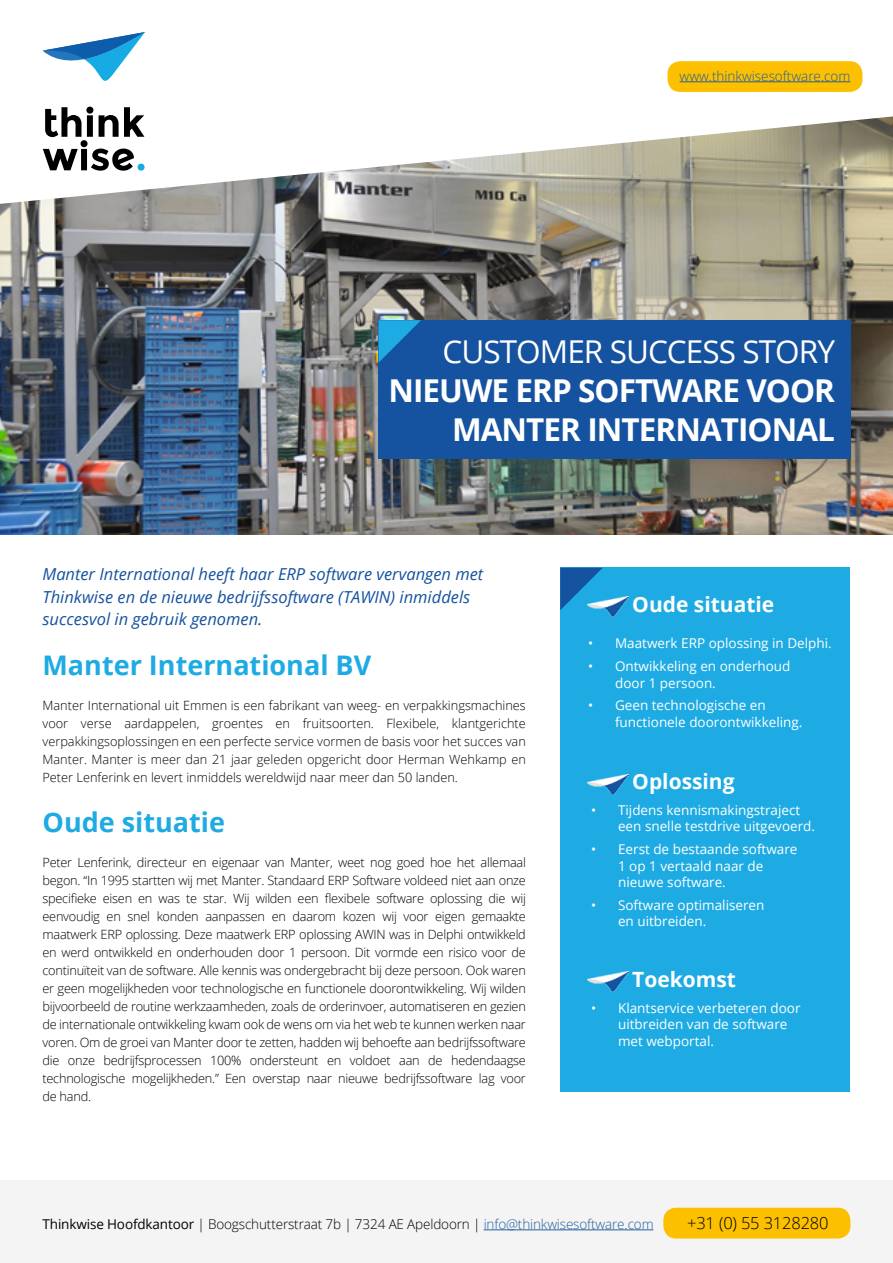
<style>
.page{position:relative;width:893px;height:1263px;background:#fff}
.page>*{position:absolute;margin:0;border:0;box-sizing:border-box;transform-origin:0 0}
.t1{font:700 31.5px/39px "Open Sans";letter-spacing:-.03em;color:#fff;text-align:right}
.t2{font:31.5px "Open Sans";letter-spacing:-.03em;color:#fff}
.t3{font:700 27px "Open Sans";color:#1eabe3}
.t4{font:700 21px "Open Sans";color:#fff}
.t5{font:italic 16.5px/22.5px "Open Sans";color:#1552a0}
.t6{font:300 16.5px "Open Sans";letter-spacing:-.01em;color:#000}
.t7{font:13.5px/16.5px "Open Sans";color:#fff}
.t8{font:300 13.5px "Open Sans";letter-spacing:-.01em;color:#000}
.t9{font:300 13.5px "Open Sans";color:#215e9e}
.t10{font:300 12.75px/18px "Open Sans";letter-spacing:-.01em;color:#000;text-align:justify}
.s1{font-weight:400}
.s2{color:#215e9e}
</style>
<div class="page">
<img style="left:0;top:204px;width:893px;height:330px">
<svg style="left:0;top:50px;width:893px;height:154px"></svg>
<div style="left:560px;top:568px;width:289px;height:524px;background:#1eabe3"></div>
<svg style="left:560px;top:568px;width:43px;height:42px"></svg>
<div style="left:378px;top:320px;width:472px;height:139px;background:#1552a0"></div>
<svg style="left:378px;top:320px;width:43px;height:43px"></svg>
<div style="left:0;top:1180px;width:893px;height:83px;background:#f4f4f4"></div>
<div style="left:667px;top:61px;width:195px;height:31px;background:#fcc000;border-radius:13px"></div>
<hr style="left:680px;top:81px;width:170px;height:1px;background:#215e9e">
<svg style="left:43px;top:107px;width:102px;height:64px"></svg>
<svg style="left:43px;top:32px;width:102px;height:49px"></svg>
<div style="left:663px;top:1208px;width:187px;height:30px;background:#fcc000;border-radius:13px"></div>
<hr style="left:484px;top:1229px;width:169px;height:1px;background:#215e9e">
<img style="left:587px;top:972px;width:42px;height:20px">
<img style="left:587px;top:775px;width:42px;height:20px">
<img style="left:587px;top:596px;width:42px;height:21px">
<p class="t9" style="left:680px;top:67px;width:172px">www.thinkwisesoftware.com</p>
<h1 class="t2" style="left:442px;top:330px;width:394px">CUSTOMER SUCCESS STORY</h1>
<h1 class="t1" style="left:388px;top:370px;width:448px">NIEUWE ERP SOFTWARE VOOR<br>MANTER INTERNATIONAL</h1>
<p class="t5" style="left:43px;top:563px;width:442px">Manter International heeft haar ERP software vervangen met<br>Thinkwise en de nieuwe bedrijfssoftware (TAWIN) inmiddels succesvol in gebruik genomen.</p>
<h2 class="t3" style="left:43px;top:646px;width:330px">Manter International BV</h2>
<p class="t10" style="left:43px;top:696px;width:485px">Manter International uit Emmen is een fabrikant van weeg- en verpakkingsmachines voor verse aardappelen, groentes en fruitsoorten. Flexibele, klantgerichte verpakkingsoplossingen en een perfecte service vormen de basis voor het succes van Manter. Manter is meer dan 21 jaar geleden opgericht door Herman Wehkamp en Peter Lenferink en levert inmiddels wereldwijd naar meer dan 50 landen.</p>
<h2 class="t3" style="left:43px;top:803px;width:184px">Oude situatie</h2>
<p class="t10" style="left:43px;top:853px;width:485px">Peter Lenferink, directeur en eigenaar van Manter, weet nog goed hoe het allemaal begon. “In 1995 startten wij met Manter. Standaard ERP Software voldeed niet aan onze specifieke eisen en was te star. Wij wilden een flexibele software oplossing die wij eenvoudig en snel konden aanpassen en daarom kozen wij voor eigen gemaakte maatwerk ERP oplossing. Deze maatwerk ERP oplossing AWIN was in Delphi ontwikkeld en werd ontwikkeld en onderhouden door 1 persoon. Dit vormde een risico voor de continuïteit van de software. Alle kennis was ondergebracht bij deze persoon. Ook waren er geen mogelijkheden voor technologische en functionele doorontwikkeling. Wij wilden bijvoorbeeld de routine werkzaamheden, zoals de orderinvoer, automatiseren en gezien de internationale ontwikkeling kwam ook de wens om via het web te kunnen werken naar voren. Om de groei van Manter door te zetten, hadden wij behoefte aan bedrijfssoftware die onze bedrijfsprocessen 100% ondersteunt en voldoet aan de hedendaagse technologische mogelijkheden.” Een overstap naar nieuwe bedrijfssoftware lag voor de hand.</p>
<h3 class="t4" style="left:632px;top:589px;width:144px">Oude situatie</h3>
<p class="t7" style="left:588px;top:635px;width:245px">• Maatwerk ERP oplossing in Delphi.</p>
<p class="t7" style="left:615px;top:657px;width:177px;text-indent:-27px">• Ontwikkeling en onderhoud door 1 persoon.</p>
<p class="t7" style="left:615px;top:697px;width:189px;text-indent:-27px">• Geen technologische en functionele doorontwikkeling.</p>
<h3 class="t4" style="left:632px;top:766px;width:104px">Oplossing</h3>
<p class="t7" style="left:618px;top:801px;width:199px;text-indent:-27px">• Tijdens kennismakingstraject een snelle testdrive uitgevoerd.</p>
<p class="t7" style="left:618px;top:840px;width:181px;text-indent:-27px">• Eerst de bestaande software<br>1 op 1 vertaald naar de nieuwe software.</p>
<p class="t7" style="left:618px;top:896px;width:148px;text-indent:-27px">• Software optimaliseren en uitbreiden.</p>
<h3 class="t4" style="left:632px;top:964px;width:105px">Toekomst</h3>
<p class="t7" style="left:618px;top:999px;width:184px;text-indent:-27px">• Klantservice verbeteren door uitbreiden van de software met webportal.</p>
<p class="t8" style="left:43px;top:1215px;width:613px"><span class="s1">Thinkwise Hoofdkantoor</span> | Boogschutterstraat 7b | 7324 AE Apeldoorn | <span class="s2">info@thinkwisesoftware.com</span></p>
<p class="t6" style="left:687px;top:1211px;width:143px">+31 (0) 55 3128280</p>
</div>
